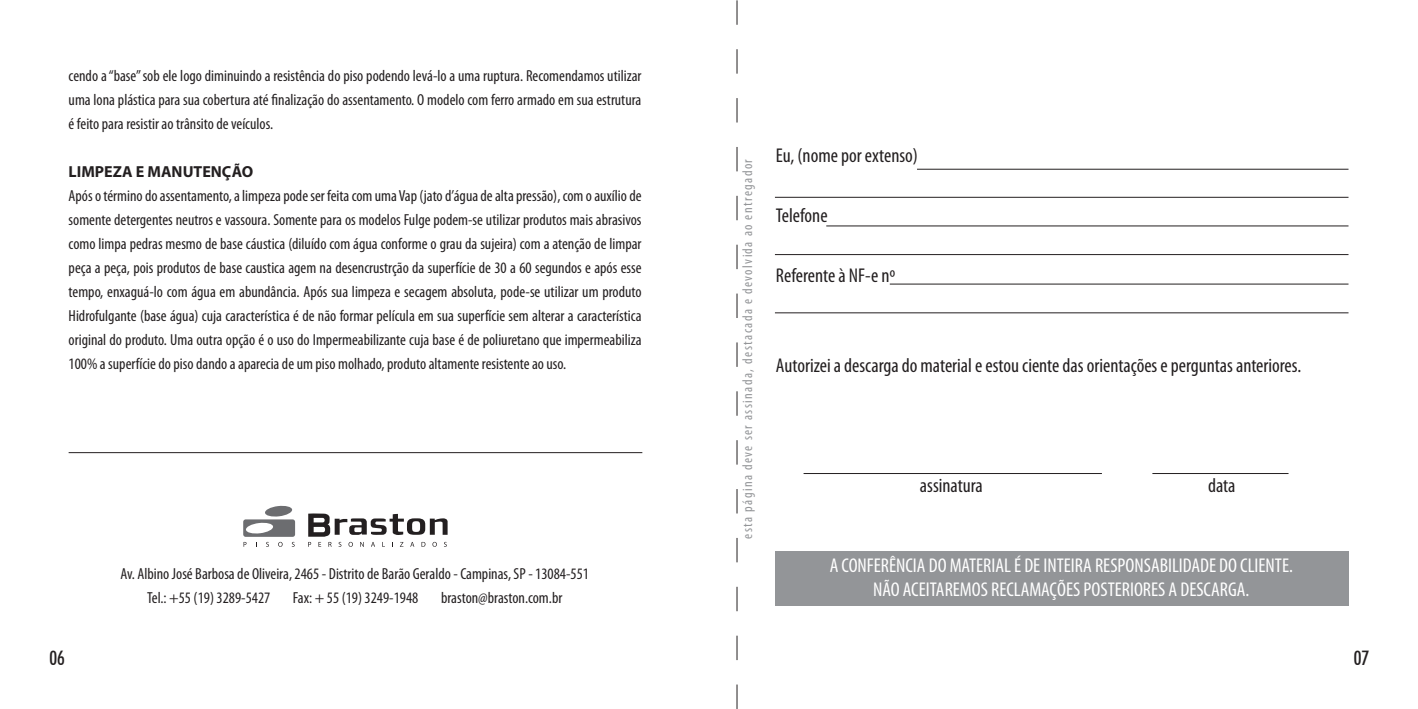
<style>
.page{position:relative;width:1418px;height:709px;background:#fff}
.page>*{position:absolute;margin:0;border:0;box-sizing:border-box;transform-origin:0 0}
.t1{font:condensed 20px "Myriad Pro";color:#231f20}
.t2{font:condensed 20px "Myriad Pro";color:#fff}
.t3{font:500 condensed 20px "Futura BT";color:#231f20}
.t4{font:condensed 16px/24px "Myriad Pro";color:#231f20;text-align:justify}
.t5{font:700 16px "Myriad Pro";color:#231f20}
.t6{font:condensed 14px "Myriad Pro";letter-spacing:.1em;color:#939598}
</style>
<div class="page">
<div style="left:775px;top:550px;width:573px;height:55px;background:#939598"></div>
<hr style="left:917px;top:169px;width:431px;height:1px;background:#231f20">
<hr style="left:775px;top:197px;width:573px;height:1px;background:#231f20">
<hr style="left:775px;top:254px;width:573px;height:1px;background:#231f20">
<hr style="left:775px;top:312px;width:573px;height:1px;background:#231f20">
<hr style="left:803px;top:473px;width:298px;height:1px;background:#231f20">
<hr style="left:1152px;top:473px;width:136px;height:1px;background:#231f20">
<hr style="left:826px;top:225px;width:522px;height:1px;background:#231f20">
<hr style="left:889px;top:284px;width:459px;height:1px;background:#231f20">
<svg style="left:243px;top:505px;width:52px;height:42px"></svg>
<svg style="left:308px;top:513px;width:140px;height:34px"></svg>
<hr style="left:69px;top:452px;width:573px;height:1px;background:#231f20">
<svg style="left:736px;top:0;width:1px;height:709px"></svg>
<p class="t4" style="left:69px;top:63px;width:574px">cendo a “base” sob ele logo diminuindo a resistência do piso podendo levá-lo a uma ruptura. Recomendamos utilizar uma lona plástica para sua cobertura até finalização do assentamento. O modelo com ferro armado em sua estrutura é feito para resistir ao trânsito de veículos.</p>
<p class="t5" style="left:69px;top:161px;width:186px">LIMPEZA E MANUTENÇÃO</p>
<p class="t4" style="left:69px;top:183px;width:574px">Após o término do assentamento, a limpeza pode ser feita com uma Vap (jato d’água de alta pressão), com o auxílio de somente detergentes neutros e vassoura. Somente para os modelos Fulge podem-se utilizar produtos mais abrasivos como limpa pedras mesmo de base cáustica (diluído com água conforme o grau da sujeira) com a atenção de limpar peça a peça, pois produtos de base caustica agem na desencrustrção da superfície de 30 a 60 segundos e após esse tempo, enxaguá-lo com água em abundância. Após sua limpeza e secagem absoluta, pode-se utilizar um produto Hidrofulgante (base água) cuja característica é de não formar película em sua superfície sem alterar a característica original do produto. Uma outra opção é o uso do Impermeabilizante cuja base é de poliuretano que impermeabiliza 100% a superfície do piso dando a aparecia de um piso molhado, produto altamente resistente ao uso.</p>
<p class="t4" style="left:120px;top:561px;width:470px">Av. Albino José Barbosa de Oliveira, 2465 - Distrito de Barão Geraldo - Campinas, SP - 13084-551</p>
<p class="t4" style="left:147px;top:585px;width:125px">Tel.: +55 (19) 3289-5427</p>
<p class="t4" style="left:293px;top:585px;width:127px">Fax: + 55 (19) 3249-1948</p>
<p class="t4" style="left:441px;top:585px;width:123px">braston@braston.com.br</p>
<p class="t6" style="left:739px;top:538px;width:381px;rotate:-90deg">esta página deve ser assinada, destacada e devolvida ao entregador</p>
<p class="t1" style="left:776px;top:143px;width:144px">Eu, (nome por extenso)</p>
<p class="t1" style="left:776px;top:203px;width:53px">Telefone</p>
<p class="t1" style="left:776px;top:263px;width:121px">Referente à NF-e nº</p>
<p class="t1" style="left:776px;top:353px;width:527px">Autorizei a descarga do material e estou ciente das orientações e perguntas anteriores.</p>
<p class="t1" style="left:920px;top:473px;width:64px">assinatura</p>
<p class="t1" style="left:1208px;top:473px;width:29px">data</p>
<p class="t2" style="left:829px;top:553px;width:465px">A CONFERÊNCIA DO MATERIAL É DE INTEIRA RESPONSABILIDADE DO CLIENTE.</p>
<p class="t2" style="left:873px;top:577px;width:377px">NÃO ACEITAREMOS RECLAMAÇÕES POSTERIORES A DESCARGA.</p>
<p class="t3" style="left:49px;top:646px;width:17px">06</p>
<p class="t3" style="left:1353px;top:646px;width:17px">07</p>
</div>
